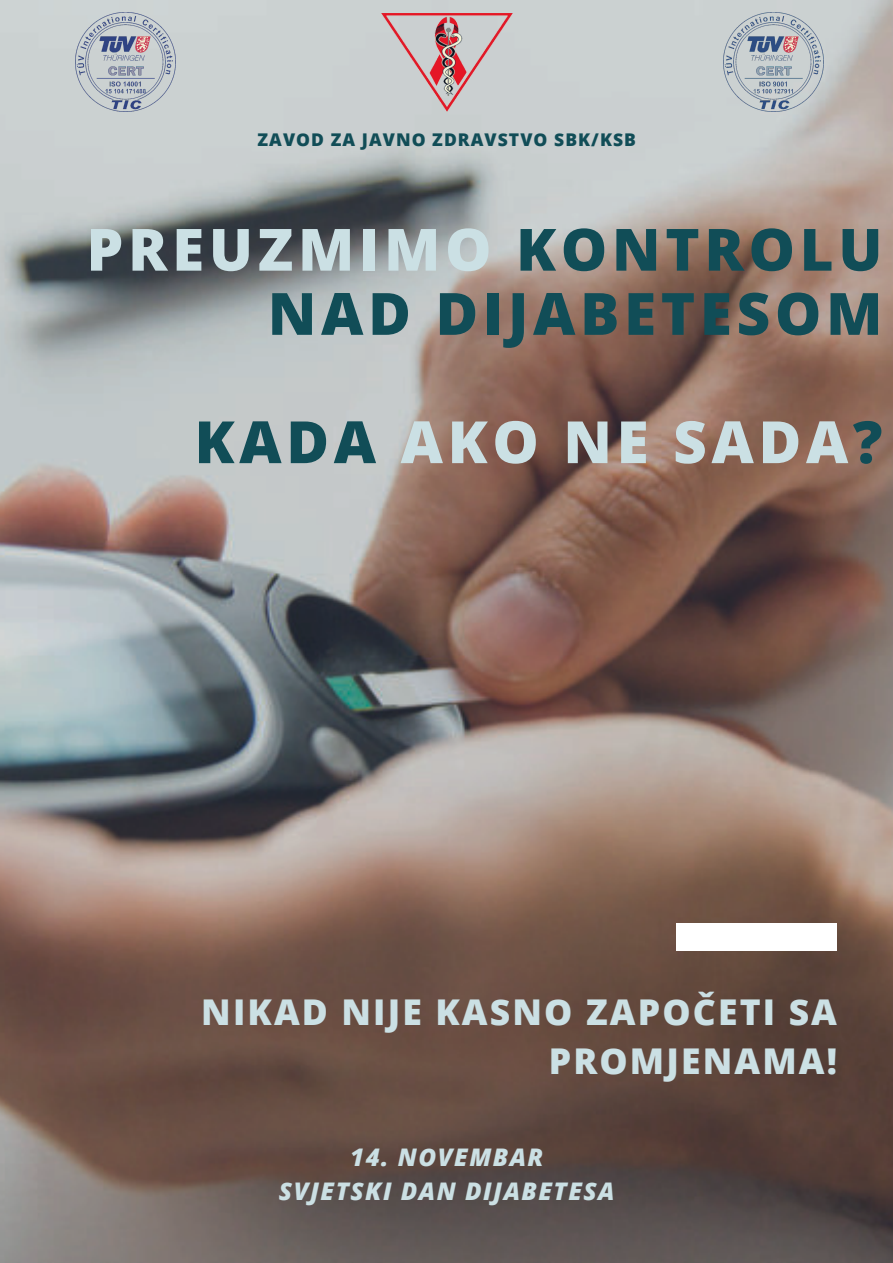
<style>
.page{position:relative;width:893px;height:1263px;background:#fff}
.page>*{position:absolute;margin:0;border:0;box-sizing:border-box;transform-origin:0 0}
.t1{font:800 58.35px/64.1px "Open Sans";letter-spacing:.08em;color:#114d57;text-align:right}
.t2{font:800 58.35px "Open Sans";letter-spacing:.08em;color:#cbe0e4}
.t3{font:800 35.55px/49.5px "Open Sans";letter-spacing:.06em;color:#cbe0e4;text-align:right}
.t4{font:italic 800 24.3px "Open Sans";letter-spacing:.06em;color:#cbe0e4}
.t5{font:800 17.48px "Open Sans";letter-spacing:.06em;color:#114d57}
.s1{color:#cbe0e4}
.s2{color:#114d57}
</style>
<div class="page">
<img style="left:0;top:0;width:893px;height:1263px">
<div style="left:676px;top:923px;width:161px;height:28px;background:#fff"></div>
<img style="left:381px;top:14px;width:131px;height:98px">
<img style="left:723px;top:13px;width:100px;height:99px">
<img style="left:75px;top:13px;width:100px;height:99px">
<p class="t5" style="left:257px;top:127px;width:380px">ZAVOD ZA JAVNO ZDRAVSTVO SBK/KSB</p>
<p class="t1" style="left:86px;top:216px;width:797px"><span class="s1">PREUZMIMO</span> KONTROLU<br>NAD DIJABETESOM</p>
<p class="t2" style="left:194px;top:401px;width:689px"><span class="s2">KADA</span> AKO NE SADA<span class="s2">?</span></p>
<p class="t3" style="left:201px;top:986px;width:637px">NIKAD NIJE KASNO ZAPOČETI SA<br>PROMJENAMA!</p>
<p class="t4" style="left:350px;top:1140px;width:195px">14. NOVEMBAR</p>
<p class="t4" style="left:279px;top:1174px;width:337px">SVJETSKI DAN DIJABETESA</p>
</div>
